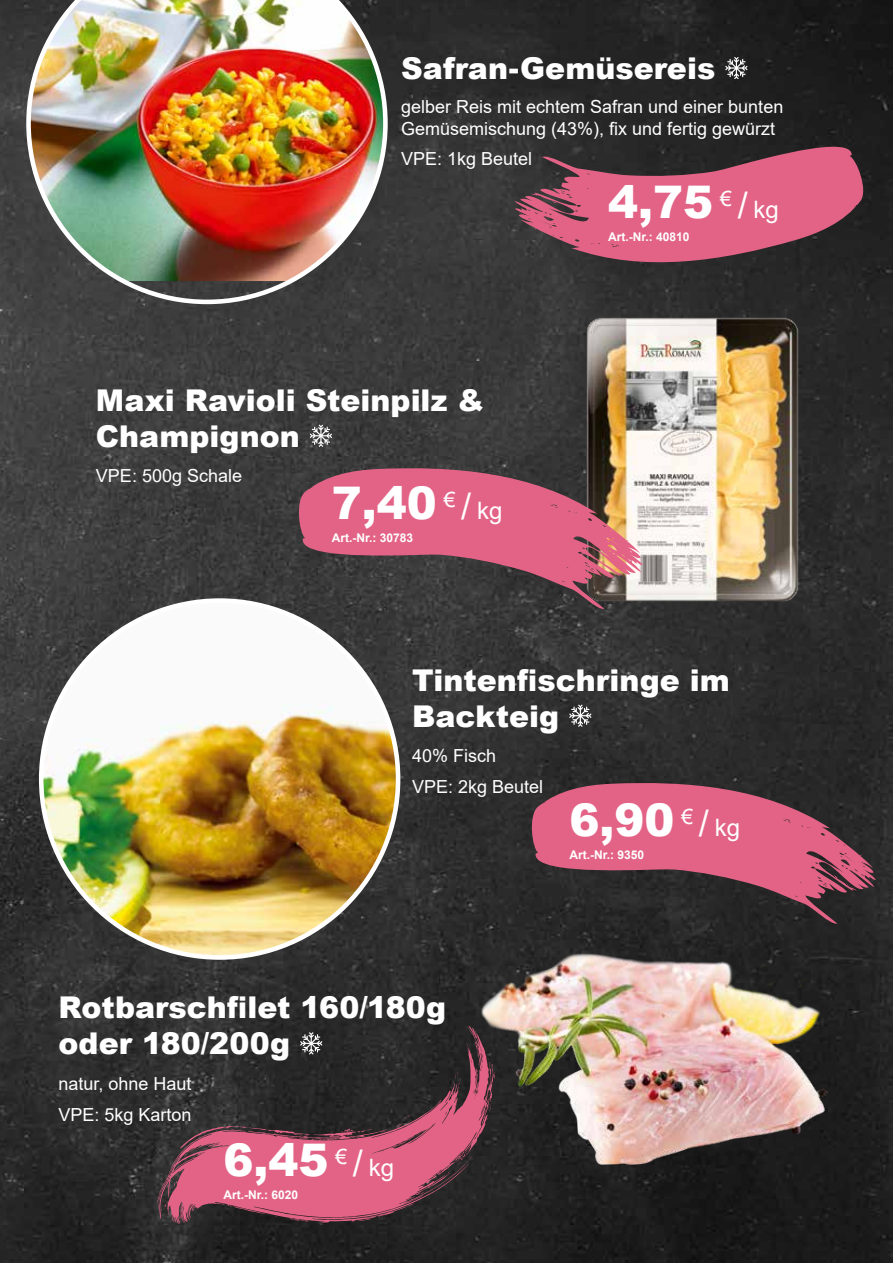
<style>
.page{position:relative;width:893px;height:1263px;background:#fff}
.page>*{position:absolute;margin:0;border:0;box-sizing:border-box;transform-origin:0 0}
.t1{font:900 45px "Arial";color:#fff}
.t2{font:900 30px/36px "Arial";color:#fff}
.t3{font:18px/31px "Arial";color:#fff}
.t4{font:700 12px "Arial";color:#fff}
.s1{font-weight:400;font-size:36px}
.s2{font-weight:400;font-size:24px}
</style>
<div class="page">
<img style="left:0;top:0;width:893px;height:1263px">
<img style="left:26px;top:0;width:362px;height:304px">
<img style="left:41px;top:601px;width:357px;height:356px;border-radius:178px">
<svg style="left:725px;top:57px;width:22px;height:22px"></svg>
<svg style="left:514px;top:131px;width:355px;height:143px;background:#884759"></svg>
<svg style="left:157px;top:1025px;width:332px;height:200px;background:#673d49"></svg>
<svg style="left:233px;top:1206px;width:32px;height:8px"></svg>
<svg style="left:356px;top:1218px;width:15px;height:3px"></svg>
<svg style="left:289px;top:1218px;width:19px;height:3px"></svg>
<svg style="left:415px;top:1192px;width:9px;height:3px"></svg>
<svg style="left:158px;top:1202px;width:12px;height:13px"></svg>
<svg style="left:437px;top:1145px;width:20px;height:30px"></svg>
<svg style="left:455px;top:1071px;width:2px;height:8px"></svg>
<svg style="left:394px;top:1115px;width:29px;height:32px"></svg>
<svg style="left:180px;top:1126px;width:137px;height:31px;background:#a75168"></svg>
<svg style="left:170px;top:1173px;width:8px;height:16px"></svg>
<svg style="left:323px;top:1128px;width:49px;height:13px"></svg>
<svg style="left:569px;top:704px;width:22px;height:23px"></svg>
<svg style="left:528px;top:780px;width:348px;height:145px;background:#8f485c"></svg>
<img style="left:567px;top:301px;width:250px;height:318px">
<img style="left:457px;top:915px;width:393px;height:288px">
<svg style="left:310px;top:425px;width:22px;height:22px"></svg>
<svg style="left:295px;top:466px;width:348px;height:144px;background:#9b5666"></svg>
<h2 class="t2" style="left:401px;top:49px;width:316px">Safran-Gemüsereis</h2>
<p class="t3" style="left:401px;top:96px;width:384px;line-height:21.6px">gelber Reis mit echtem Safran und einer bunten -Gemüsemischung (43%), fix und fertig gewürzt</p>
<p class="t3" style="left:401px;top:143px;width:133px">VPE: 1kg Beutel</p>
<h1 class="t1" style="left:608px;top:170px;width:172px">4,75 <sup>€</sup> <span class="s1">/</span> <span class="s2">kg</span></h1>
<p class="t4" style="left:608px;top:229px;width:83px">Art.-Nr.: 40810</p>
<h2 class="t2" style="left:96px;top:381px;width:390px">Maxi Ravioli Steinpilz &amp;<br>Champignon</h2>
<p class="t3" style="left:96px;top:460px;width:148px">VPE: 500g Schale</p>
<h1 class="t1" style="left:332px;top:470px;width:172px">7,40 <sup>€</sup> <span class="s1">/</span> <span class="s2">kg</span></h1>
<p class="t4" style="left:332px;top:529px;width:83px">Art.-Nr.: 30783</p>
<h2 class="t2" style="left:412px;top:661px;width:319px">Tintenfischringe im<br>Backteig</h2>
<p class="t3" style="left:412px;top:740px;width:133px">40% Fisch<br>VPE: 2kg Beutel</p>
<h1 class="t1" style="left:569px;top:787px;width:172px">6,90 <sup>€</sup> <span class="s1">/</span> <span class="s2">kg</span></h1>
<p class="t4" style="left:569px;top:846px;width:76px">Art.-Nr.: 9350</p>
<h2 class="t2" style="left:59px;top:989px;width:389px">Rotbarschfilet 160/180g oder 180/200g</h2>
<p class="t3" style="left:59px;top:1068px;width:135px">natur, ohne Haut<br>VPE: 5kg Karton</p>
<h1 class="t1" style="left:223px;top:1127px;width:172px">6,45 <sup>€</sup> <span class="s1">/</span> <span class="s2">kg</span></h1>
<p class="t4" style="left:223px;top:1186px;width:76px">Art.-Nr.: 6020</p>
</div>
